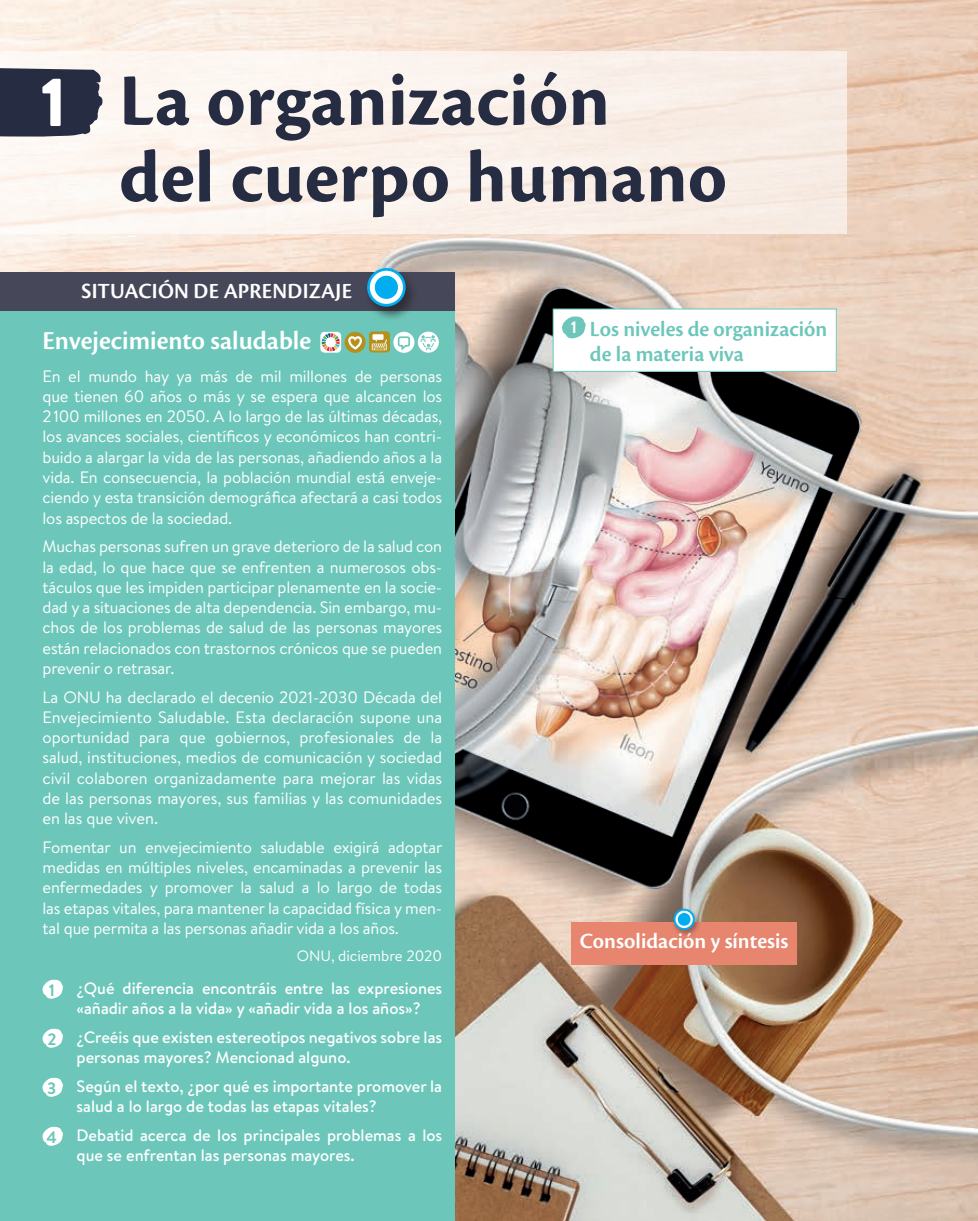
<style>
.page{position:relative;width:978px;height:1221px;background:#fff}
.page>*{position:absolute;margin:0;border:0;box-sizing:border-box;transform-origin:0 0}
._00_TITULO_UNIDAD_CR{font:700 76.5px/76.5px "Cronos Pro";letter-spacing:.005em;color:#262c41}
.t1{font:900 67.5px "Brandon Text";color:#fff}
._00_TITULO_SITUACION{font:27px "Cronos Pro Semibold Subh";color:#fff}
._00_CONTENIDOS_INDIC{font:22.5px/25.5px "Cronos Pro Semibold Subh";color:#6cc7ba}
._00-SITUACION_APR_PR{font:22.5px "Cronos Pro Semibold Subh";letter-spacing:.01em;color:#fff}
._00_CONTENIDOS_INDIC-2{font:22.5px "Cronos Pro Semibold Subh";color:#fff}
._00_TEXTO_MANCHA_SA{font:16.5px/20.2px "Brandon Text";letter-spacing:-.01em;color:#fff;text-align:justify}
._00_ACTIVIDADES_MANC{font:500 16.5px/20.2px "Brandon Text";color:#fff}
.t2{font:700 16.5px "Brandon Text";color:#6cc7ba}
.t3{font:700 16.5px "Brandon Text";color:#fff}
._00-OBRA_CITADO_BLAN{font:15px "Brandon Text";color:#fff}
</style>
<div class="page">
<img style="left:0;top:0;width:978px;height:1220px">
<div style="left:0;top:51px;width:847px;height:183px;background:#fbf1eb"></div>
<svg style="left:0;top:68px;width:102px;height:69px;background:#363b4e"></svg>
<div style="left:0;top:310px;width:455px;height:910px;background:#6cc7ba"></div>
<svg style="left:320px;top:332px;width:21px;height:21px"></svg>
<svg style="left:322px;top:333px;width:18px;height:18px"></svg>
<div style="left:345px;top:332px;width:21px;height:21px;background:#b4901c;border-radius:50%"></div>
<svg style="left:348px;top:335px;width:15px;height:15px"></svg>
<svg style="left:369px;top:331px;width:21px;height:21px"></svg>
<svg style="left:372px;top:343px;width:15px;height:7px"></svg>
<div style="left:372px;top:334px;width:12px;height:6px;background:#fff"></div>
<svg style="left:372px;top:339px;width:15px;height:10px"></svg>
<div style="left:393px;top:332px;width:21px;height:21px;background:#fff;border-radius:50%"></div>
<svg style="left:397px;top:336px;width:14px;height:16px"></svg>
<svg style="left:418px;top:331px;width:21px;height:21px"></svg>
<svg style="left:421px;top:335px;width:15px;height:15px"></svg>
<svg style="left:42px;top:979px;width:21px;height:20px"></svg>
<svg style="left:42px;top:1028px;width:21px;height:20px"></svg>
<svg style="left:42px;top:1077px;width:21px;height:20px"></svg>
<svg style="left:42px;top:1126px;width:21px;height:20px"></svg>
<div style="left:553px;top:309px;width:283px;height:62px;background:#fff"></div>
<svg style="left:562px;top:316px;width:24px;height:23px"></svg>
<div style="left:553px;top:308px;width:284px;height:64px;border:1px solid #6cc7ba"></div>
<div style="left:0;top:272px;width:455px;height:38px;background:#464759"></div>
<div style="left:363px;top:266px;width:55px;height:55px;background:#231f20;opacity:.65"></div>
<svg style="left:368px;top:269px;width:36px;height:36px"></svg>
<div style="left:367px;top:268px;width:39px;height:38px;border:3px solid #00aeef;border-radius:50%"></div>
<div style="left:376px;top:277px;width:21px;height:20px;background:#00aeef;border-radius:50%"></div>
<div style="left:375px;top:276px;width:23px;height:23px;border:3px solid #00aeef;border-radius:50%"></div>
<div style="left:571px;top:922px;width:226px;height:42px;background:#e7856f"></div>
<div style="left:671px;top:906px;width:30px;height:31px;background:#231f20;opacity:.4"></div>
<svg style="left:674px;top:909px;width:20px;height:19px"></svg>
<div style="left:674px;top:908px;width:21px;height:21px;border:2px solid #00aeef;border-radius:50%"></div>
<div style="left:679px;top:913px;width:11px;height:11px;background:#00aeef;border-radius:50%"></div>
<div style="left:678px;top:912px;width:13px;height:13px;border:2px solid #00aeef;border-radius:50%"></div>
<p class="t1" style="left:40px;top:55px;width:28px">1</p>
<p class="_00_TITULO_UNIDAD_CR" style="left:119px;top:64px;width:609px">La organización<br>del cuerpo humano</p>
<p class="_00-SITUACION_APR_PR" style="left:82px;top:278px;width:272px">SITUACIÓN DE APRENDIZAJE</p>
<p class="_00_TITULO_SITUACION" style="left:43px;top:325px;width:270px">Envejecimiento saludable</p>
<p class="_00_TEXTO_MANCHA_SA" style="left:43px;top:365px;width:401px">En el mundo hay ya más de mil millones de personas que tienen 60 años o más y se espera que alcancen los 2100 millones en 2050. A lo largo de las últimas décadas, los avances sociales, científicos y económicos han contri&shy;buido a alargar la vida de las personas, añadiendo años a la vida. En consecuencia, la población mundial está enveje&shy;ciendo y esta transición demográfica afectará a casi todos los aspectos de la sociedad.</p>
<p class="_00_TEXTO_MANCHA_SA" style="left:43px;top:536px;width:401px">Muchas personas sufren un grave deterioro de la salud con la edad, lo que hace que se enfrenten a numerosos obs&shy;táculos que les impiden participar plenamente en la socie&shy;dad y a situaciones de alta dependencia. Sin embargo, mu&shy;chos de los problemas de salud de las personas mayores están relacionados con trastornos crónicos que se pueden prevenir o retrasar.</p>
<p class="_00_TEXTO_MANCHA_SA" style="left:43px;top:686px;width:401px">La ONU ha declarado el decenio 2021-2030 Década del Envejecimiento Saludable. Esta declaración supone una oportunidad para que gobiernos, profesionales de la salud, instituciones, medios de comunicación y sociedad civil colaboren organizadamente para mejorar las vidas de las personas mayores, sus familias y las comunidades en las que viven.</p>
<p class="_00_TEXTO_MANCHA_SA" style="left:43px;top:836px;width:402px">Fomentar un envejecimiento saludable exigirá adoptar medidas en múltiples niveles, encaminadas a prevenir las enfermedades y promover la salud a lo largo de todas las etapas vitales, para mantener la capacidad física y men&shy;tal que permita a las personas añadir vida a los años.</p>
<p class="_00-OBRA_CITADO_BLAN" style="left:297px;top:945px;width:147px">ONU, diciembre 2020</p>
<p class="t2" style="left:49px;top:978px;width:8px">1</p>
<p class="_00_ACTIVIDADES_MANC" style="left:77px;top:977px;width:367px">¿Qué diferencia encontráis entre las expresiones «añadir años a la vida» y «añadir vida a los años»?</p>
<p class="t2" style="left:47px;top:1027px;width:11px">2</p>
<p class="_00_ACTIVIDADES_MANC" style="left:77px;top:1026px;width:367px">¿Creéis que existen estereotipos negativos sobre las personas mayores? Mencionad alguno.</p>
<p class="t2" style="left:47px;top:1076px;width:11px">3</p>
<p class="_00_ACTIVIDADES_MANC" style="left:77px;top:1075px;width:367px">Según el texto, ¿por qué es importante promover la salud a lo largo de todas las etapas vitales?</p>
<p class="t2" style="left:47px;top:1125px;width:12px">4</p>
<p class="_00_ACTIVIDADES_MANC" style="left:77px;top:1124px;width:367px">Debatid acerca de los principales problemas a los que se enfrentan las personas mayores.</p>
<p class="t3" style="left:571px;top:316px;width:8px">1</p>
<p class="_00_CONTENIDOS_INDIC" style="left:590px;top:316px;width:239px">Los niveles de organización de la materia viva</p>
<p class="_00_CONTENIDOS_INDIC-2" style="left:580px;top:928px;width:210px">Consolidación y síntesis</p>
</div>
